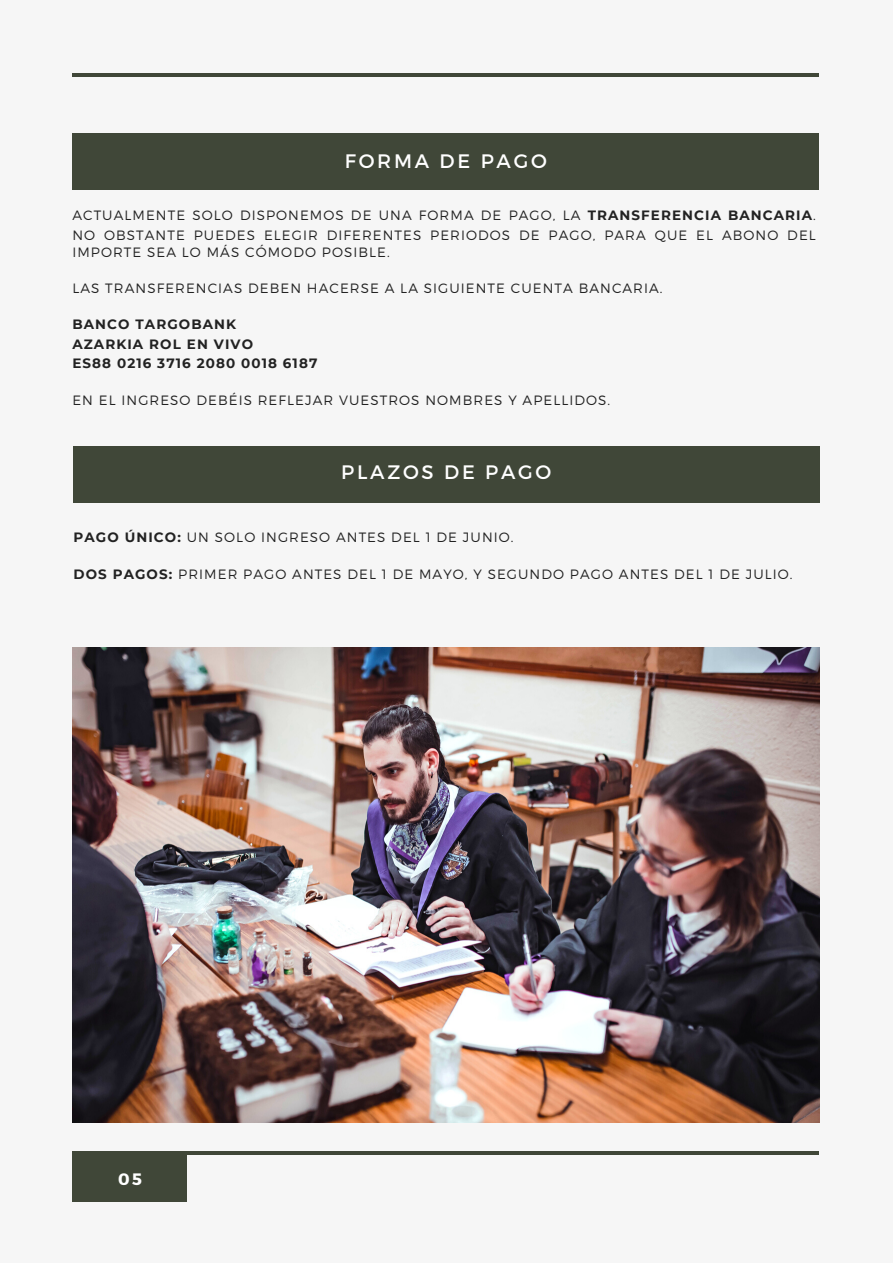
<style>
.page{position:relative;width:893px;height:1264px;background:#fff}
.page>*{position:absolute;margin:0;border:0;box-sizing:border-box;transform-origin:0 0}
.t1{font:19.5px "Montserrat";letter-spacing:.14em;color:#fff}
.t2{font:700 16.5px "Montserrat";color:#fff}
.t3{font:300 13.5px/18.6px "Montserrat";letter-spacing:.08em;color:#222;text-align:justify}
.t4{font:700 13.5px/19px "Montserrat";letter-spacing:.08em;color:#222}
.s1{font-weight:700}
</style>
<div class="page">
<div style="left:0;top:0;width:892px;height:1262px;background:#f6f6f6"></div>
<div style="left:72px;top:133px;width:747px;height:56px;background:#404738"></div>
<div style="left:72px;top:1154px;width:115px;height:46px;background:#404738"></div>
<hr style="left:72px;top:1151px;width:747px;height:3px;background:#404738">
<hr style="left:72px;top:73px;width:747px;height:4px;background:#404738">
<img style="left:72px;top:647px;width:747px;height:475px">
<div style="left:73px;top:446px;width:747px;height:56px;background:#404738"></div>
<h1 class="t1" style="left:345px;top:148px;width:203px">FORMA DE PAGO</h1>
<p class="t3" style="left:72px;top:205px;width:745px">ACTUALMENTE SOLO DISPONEMOS DE UNA FORMA DE PAGO, LA <span class="s1">TRANSFERENCIA BANCARIA</span>.<br>NO OBSTANTE PUEDES ELEGIR DIFERENTES PERIODOS DE PAGO, PARA QUE EL ABONO DEL IMPORTE SEA LO MÁS CÓMODO POSIBLE.</p>
<p class="t3" style="left:72px;top:279px;width:591px">LAS TRANSFERENCIAS DEBEN HACERSE A LA SIGUIENTE CUENTA BANCARIA.</p>
<p class="t4" style="left:72px;top:315px;width:246px">BANCO TARGOBANK<br>AZARKIA ROL EN VIVO<br>ES88 0216 3716 2080 0018 6187</p>
<p class="t3" style="left:72px;top:390px;width:539px">EN EL INGRESO DEBÉIS REFLEJAR VUESTROS NOMBRES Y APELLIDOS.</p>
<h1 class="t1" style="left:341px;top:459px;width:211px">PLAZOS DE PAGO</h1>
<p class="t3" style="left:73px;top:527px;width:441px"><span class="s1">PAGO ÚNICO:</span> UN SOLO INGRESO ANTES DEL 1 DE JUNIO.</p>
<p class="t3" style="left:73px;top:564px;width:720px"><span class="s1">DOS PAGOS:</span> PRIMER PAGO ANTES DEL 1 DE MAYO, Y SEGUNDO PAGO ANTES DEL 1 DE JULIO.</p>
<p class="t2" style="left:118px;top:1168px;width:25px">05</p>
</div>
